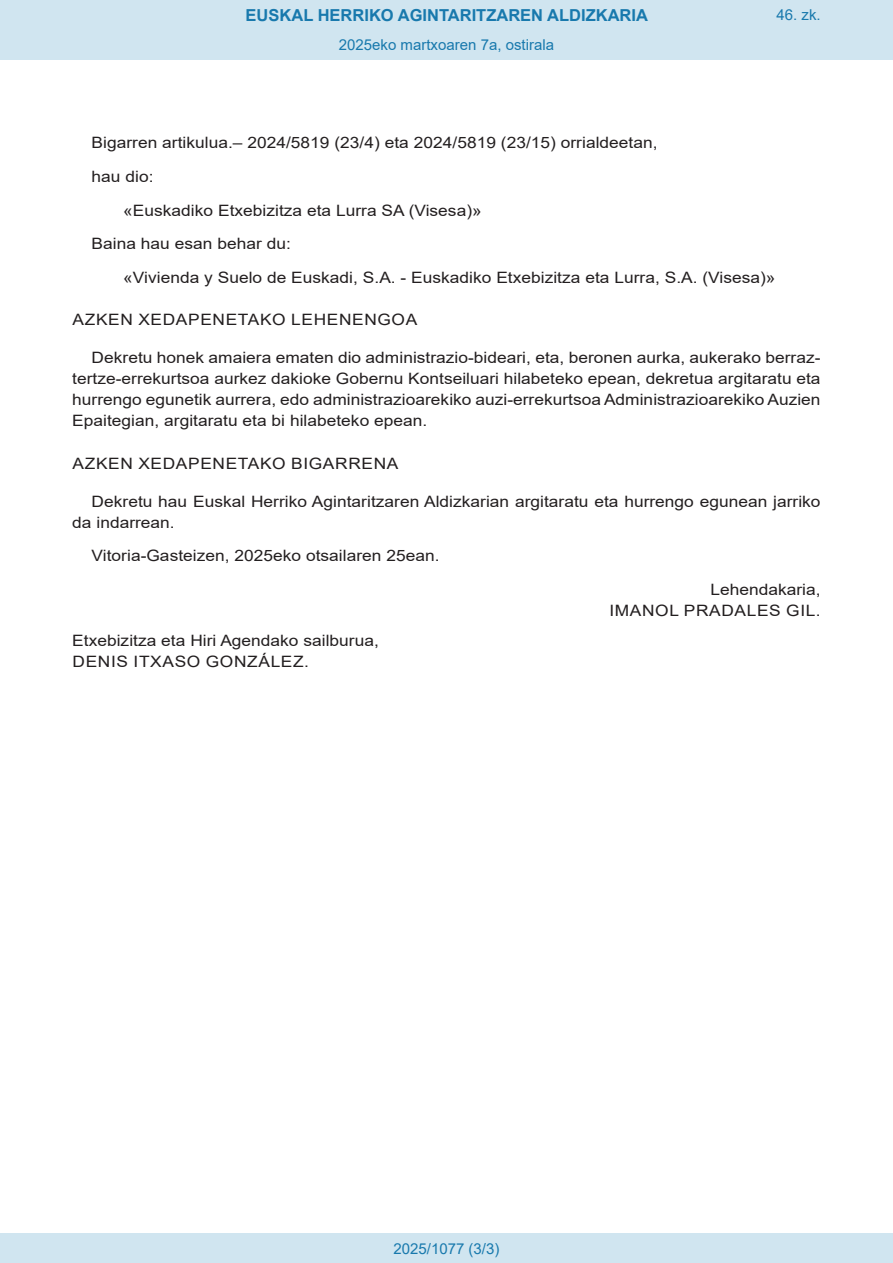
<style>
.page{position:relative;width:893px;height:1263px;background:#fff}
.page>*{position:absolute;margin:0;border:0;box-sizing:border-box;transform-origin:0 0}
.t1{font:700 16.5px "Arial";color:#1879ad}
.BOPVDetalle{font:15.6px/21px "Arial";color:#231f20;text-align:justify;scale:1.11 1}
.BOPVDetalle2{font:15.6px "Arial";color:#231f20;scale:1.11 1}
.BOPVDisposicion{font:15.6px "Arial";letter-spacing:.035em;color:#231f20;scale:1.11 1}
.BOPVFirmaLugFec{font:15.6px "Arial";color:#231f20;scale:1.11 1}
.BOPVFirmaPuesto{font:15.6px "Arial";color:#231f20;scale:1.11 1}
.BOPVFirmaNombre{font:15.6px "Arial";letter-spacing:.035em;color:#231f20;scale:1.11 1}
.BOPVNombreLehen2{font:15.6px "Arial";letter-spacing:.035em;color:#231f20;scale:1.11 1}
.BOPVPuestoLehen2{font:15.6px "Arial";color:#231f20;scale:1.11 1}
.Paginacion_Centro{font:15px "Arial";color:#1879ad}
</style>
<div class="page">
<div style="left:0;top:0;width:893px;height:60px;background:#d0e5f0"></div>
<div style="left:0;top:1233px;width:893px;height:30px;background:#d0e5f0"></div>
<p class="t1" style="left:246px;top:3px;width:404px">EUSKAL HERRIKO AGINTARITZAREN ALDIZKARIA</p>
<p class="Paginacion_Centro" style="left:339px;top:35px;width:217px">2025eko martxoaren 7a, ostirala</p>
<p class="Paginacion_Centro" style="left:776px;top:5px;width:46px">46. zk.</p>
<p class="BOPVDetalle" style="left:92px;top:132px;width:511px">Bigarren artikulua.– 2024/5819 (23/4) eta 2024/5819 (23/15) orrialdeetan,</p>
<p class="BOPVDetalle" style="left:92px;top:166px;width:57px">hau dio:</p>
<p class="BOPVDetalle2" style="left:123px;top:199px;width:324px">«Euskadiko Etxebizitza eta Lurra SA (Visesa)»</p>
<p class="BOPVDetalle" style="left:92px;top:233px;width:181px">Baina hau esan behar du:</p>
<p class="BOPVDetalle2" style="left:123px;top:267px;width:589px">«Vivienda y Suelo de Euskadi, S.A. - Euskadiko Etxebizitza eta Lurra, S.A. (Visesa)»</p>
<p class="BOPVDisposicion" style="left:73px;top:309px;width:312px">AZKEN XEDAPENETAKO LEHENENGOA</p>
<p class="BOPVDetalle" style="left:72px;top:347px;width:676px;text-indent:19px">Dekretu honek amaiera ematen dio administrazio-bideari, eta, beronen aurka, aukerako berraz&shy;tertze-errekurtsoa aurkez dakioke Gobernu Kontseiluari hilabeteko epean, dekretua argitaratu eta hurrengo egunetik aurrera, edo administrazioarekiko auzi-errekurtsoa Administrazioarekiko Auzien Epaitegian, argitaratu eta bi hilabeteko epean.</p>
<p class="BOPVDisposicion" style="left:73px;top:452px;width:295px">AZKEN XEDAPENETAKO BIGARRENA</p>
<p class="BOPVDetalle" style="left:72px;top:491px;width:676px;text-indent:19px">Dekretu hau Euskal Herriko Agintaritzaren Aldizkarian argitaratu eta hurrengo egunean jarriko da indarrean.</p>
<p class="BOPVFirmaLugFec" style="left:92px;top:545px;width:315px">Vitoria-Gasteizen, 2025eko otsailaren 25ean.</p>
<p class="BOPVPuestoLehen2" style="left:710px;top:579px;width:101px">Lehendakaria,</p>
<p class="BOPVNombreLehen2" style="left:609px;top:600px;width:192px">IMANOL PRADALES GIL.</p>
<p class="BOPVFirmaPuesto" style="left:72px;top:629px;width:278px">Etxebizitza eta Hiri Agendako sailburua,</p>
<p class="BOPVFirmaNombre" style="left:73px;top:650px;width:214px">DENIS ITXASO GONZÁLEZ.</p>
<p class="Paginacion_Centro" style="left:393px;top:1238px;width:107px">2025/1077 (3/3)</p>
</div>
